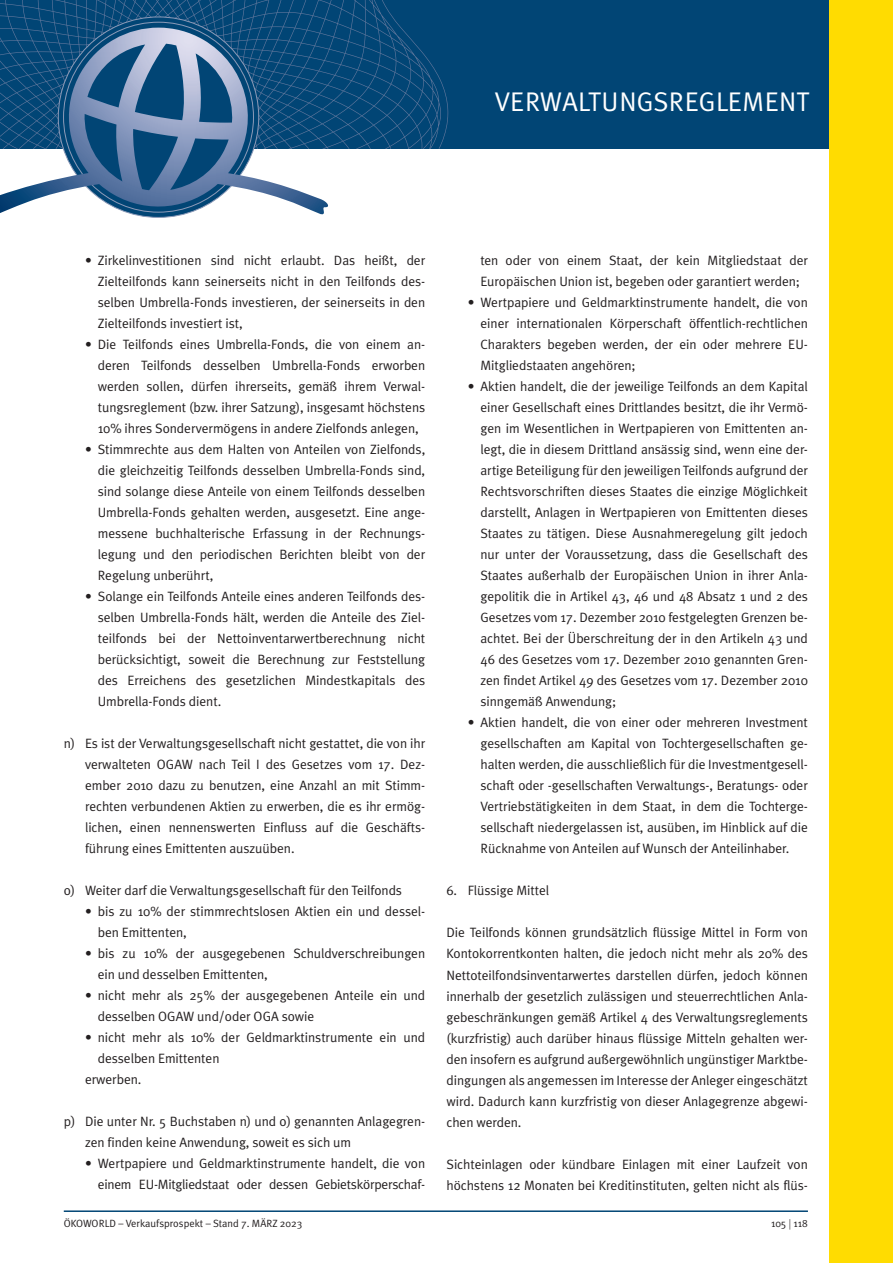
<style>
.page{position:relative;width:893px;height:1263px;background:#fff}
.page>*{position:absolute;margin:0;border:0;box-sizing:border-box;transform-origin:0 0}
.t1{font:27px "Meta Plus Normal";letter-spacing:.005em;color:#fff}
.t2{font:13.5px/21px "Meta Plus Normal";letter-spacing:-.005em;color:#231f20;text-align:justify}
.t3{font:10.5px "Meta Plus Normal";color:#231f20}
.s1{font-family:"Frutiger LT Std";font-weight:300;font-stretch:condensed}
</style>
<div class="page">
<div style="left:0;top:0;width:893px;height:149px;background:#014575"></div>
<svg style="left:0;top:0;width:448px;height:149px"></svg>
<svg style="left:0;top:28px;width:331px;height:187px"></svg>
<div style="left:829px;top:0;width:64px;height:1263px;background:#ffdc01"></div>
<hr style="left:64px;top:1210px;width:744px;height:2px;background:#014575">
<h1 class="t1" style="left:495px;top:86px;width:316px">VERWALTUNGSREGLEMENT</h1>
<p class="t2" style="left:98px;top:250px;width:329px;text-indent:-13px">• Zirkelinvestitionen sind nicht erlaubt. Das heißt, der Zielteilfonds kann seinerseits nicht in den Teilfonds des&shy;selben Umbrella-Fonds investieren, der seinerseits in den Zielteilfonds investiert ist,</p>
<p class="t2" style="left:98px;top:334px;width:329px;text-indent:-13px">• Die Teilfonds eines Umbrella-Fonds, die von einem an&shy;deren Teilfonds desselben Umbrella-Fonds erworben werden sollen, dürfen ihrerseits, gemäß ihrem Verwal&shy;tungsreglement (bzw. ihrer Satzung), insgesamt höchstens 10% ihres Sondervermögens in andere Zielfonds anlegen,</p>
<p class="t2" style="left:98px;top:439px;width:329px;text-indent:-13px">• Stimmrechte aus dem Halten von Anteilen von Zielfonds, die gleichzeitig Teilfonds desselben Umbrella-Fonds sind, sind solange diese Anteile von einem Teilfonds desselben Umbrella-Fonds gehalten werden, ausgesetzt. Eine ange&shy;messene buchhalterische Erfassung in der Rechnungs&shy;legung und den periodischen Berichten bleibt von der Regelung unberührt,</p>
<p class="t2" style="left:98px;top:586px;width:329px;text-indent:-13px">• Solange ein Teilfonds Anteile eines anderen Teilfonds des&shy;selben Umbrella-Fonds hält, werden die Anteile des Ziel&shy;teilfonds bei der Nettoinventarwertberechnung nicht berücksichtigt, soweit die Berechnung zur Feststellung des Erreichens des gesetzlichen Mindestkapitals des Umbrella-Fonds dient.</p>
<p class="t2" style="left:85px;top:733px;width:342px;text-indent:-21px">n) Es ist der Verwaltungsgesellschaft nicht gestattet, die von ihr verwalteten OGAW nach Teil I des Gesetzes vom 17. Dez&shy;ember 2010 dazu zu benutzen, eine Anzahl an mit Stimm&shy;rechten verbundenen Aktien zu erwerben, die es ihr ermög&shy;lichen, einen nennenswerten Einfluss auf die Geschäfts&shy;führung eines Emittenten auszuüben.</p>
<p class="t2" style="left:64px;top:880px;width:340px">o) Weiter darf die Verwaltungsgesellschaft für den Teilfonds</p>
<p class="t2" style="left:98px;top:901px;width:329px;text-indent:-13px">• bis zu 10% der stimmrechtslosen Aktien ein und dessel&shy;ben Emittenten,</p>
<p class="t2" style="left:98px;top:943px;width:329px;text-indent:-13px">• bis zu 10% der ausgegebenen Schuldverschreibungen ein und desselben Emittenten,</p>
<p class="t2" style="left:98px;top:985px;width:329px;text-indent:-13px">• nicht mehr als 25% der ausgegebenen Anteile ein und desselben OGAW und/oder OGA sowie</p>
<p class="t2" style="left:85px;top:1027px;width:342px">• nicht mehr als 10% der Geldmarktinstrumente ein und</p>
<p class="t2" style="left:98px;top:1048px;width:123px">desselben Emittenten</p>
<p class="t2" style="left:85px;top:1069px;width:58px">erwerben.</p>
<p class="t2" style="left:85px;top:1111px;width:342px;text-indent:-21px">p) Die unter Nr. 5 Buchstaben n) und o) genannten Anlagegren&shy;zen finden keine Anwendung, soweit es sich um</p>
<p class="t2" style="left:85px;top:1153px;width:342px;text-align:right">• Wertpapiere und Geldmarktinstrumente handelt, die von einem EU-Mitgliedstaat oder dessen Gebietskörperschaf-</p>
<p class="t3" style="left:64px;top:1217px;width:240px">ÖKOWORLD – Verkaufsprospekt – Stand 7. MÄRZ 2023</p>
<p class="t2" style="left:480px;top:250px;width:329px">ten oder von einem Staat, der kein Mitgliedstaat der<br>Europäischen Union ist, begeben oder garantiert werden;</p>
<p class="t2" style="left:480px;top:292px;width:329px;text-indent:-13px">• Wertpapiere und Geldmarktinstrumente handelt, die von einer internationalen Körperschaft öffentlich-rechtlichen Charakters begeben werden, der ein oder mehrere EU-Mitgliedstaaten angehören;</p>
<p class="t2" style="left:480px;top:376px;width:329px;text-indent:-13px">• Aktien handelt, die der jeweilige Teilfonds an dem Kapital einer Gesellschaft eines Drittlandes besitzt, die ihr Vermö&shy;gen im Wesentlichen in Wertpapieren von Emittenten an&shy;legt, die in diesem Drittland ansässig sind, wenn eine der&shy;artige Beteiligung für den jeweiligen Teilfonds aufgrund der Rechtsvorschriften dieses Staates die einzige Möglichkeit darstellt, Anlagen in Wertpapieren von Emittenten dieses Staates zu tätigen. Diese Ausnahmeregelung gilt jedoch nur unter der Voraussetzung, dass die Gesellschaft des Staates außerhalb der Europäischen Union in ihrer Anla&shy;gepolitik die in Artikel 43, 46 und 48 Absatz 1 und 2 des Gesetzes vom 17. Dezember 2010 festgelegten Grenzen be&shy;achtet. Bei der Überschreitung der in den Artikeln 43 und 46 des Gesetzes vom 17. Dezember 2010 genannten Gren&shy;zen findet Artikel 49 des Gesetzes vom 17. Dezember 2010 sinngemäß Anwendung;</p>
<p class="t2" style="left:480px;top:712px;width:329px;text-indent:-13px">• Aktien handelt, die von einer oder mehreren Investment gesellschaften am Kapital von Tochtergesellschaften ge&shy;halten werden, die ausschließlich für die Investmentgesell&shy;schaft oder -gesellschaften Verwaltungs-, Beratungs- oder Vertriebstätigkeiten in dem Staat, in dem die Tochterge&shy;sellschaft niedergelassen ist, ausüben, im Hinblick auf die Rücknahme von Anteilen auf Wunsch der Anteilinhaber.</p>
<p class="t2" style="left:446px;top:880px;width:104px">6. Flüssige Mittel</p>
<p class="t2" style="left:446px;top:922px;width:363px">Die Teilfonds können grundsätzlich flüssige Mittel in Form von Kontokorrentkonten halten, die jedoch nicht mehr als 20% des Nettoteilfondsinventarwertes darstellen dürfen, jedoch können innerhalb der gesetzlich zulässigen und steuerrechtlichen Anla&shy;gebeschränkungen gemäß Artikel 4 des Verwaltungsreglements (kurzfristig) auch darüber hinaus flüssige Mitteln gehalten wer&shy;den insofern es aufgrund außergewöhnlich ungünstiger Marktbe&shy;dingungen als angemessen im Interesse der Anleger eingeschätzt wird. Dadurch kann kurzfristig von dieser Anlagegrenze abgewi&shy;chen werden.</p>
<p class="t2" style="left:446px;top:1153px;width:363px">Sichteinlagen oder kündbare Einlagen mit einer Laufzeit von höchstens 12 Monaten bei Kreditinstituten, gelten nicht als flüs-</p>
<p class="t3" style="left:771px;top:1217px;width:38px">105 <span class="s1">|</span> 118</p>
</div>
